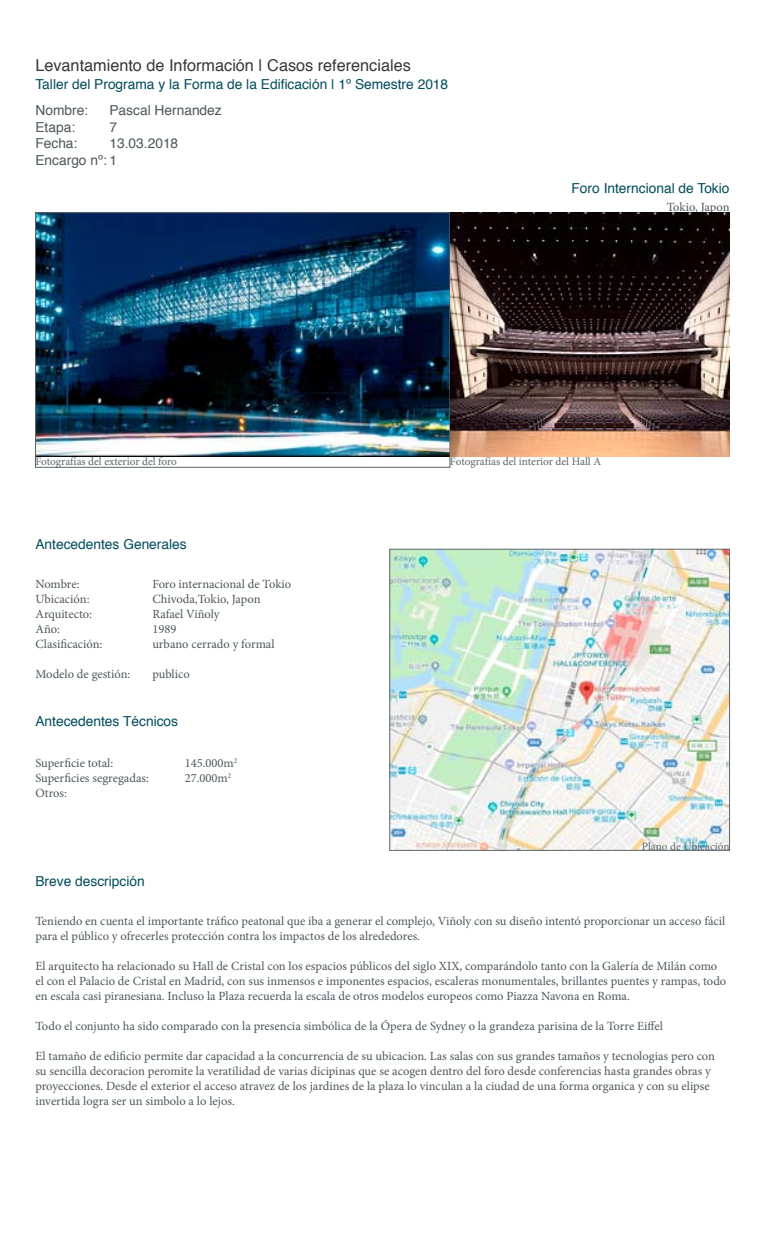
<style>
.page{position:relative;width:765px;height:1260px;background:#fff}
.page>*{position:absolute;margin:0;border:0;box-sizing:border-box;transform-origin:0 0}
.t1{font:16.25px "Helvetica";color:#373738}
.t2{font:13.75px "Helvetica";color:#004c5b}
.t3{font:13.75px/16.5px "Helvetica";color:#4d575c}
.t4{font:12.5px/15px "Minion Pro";color:#4d575c}
.t5{font:11.25px "Minion Pro";color:#5b666b}
</style>
<div class="page">
<img style="left:392px;top:551px;width:336px;height:297px">
<div style="left:390px;top:549px;width:340px;height:301px;border:1px solid #5b666b"></div>
<img style="left:37px;top:213px;width:693px;height:243px">
<div style="left:35px;top:213px;width:415px;height:254px;border:1px solid #5b666b"></div>
<h1 class="t1" style="left:35px;top:53px;width:377px">Levantamiento de Información | Casos referenciales</h1>
<p class="t2" style="left:35px;top:73px;width:414px">Taller del Programa y la Forma de la Edificación | 1º Semestre 2018</p>
<p class="t3" style="left:35px;top:103px;width:54px">Nombre:<br>Etapa:<br>Fecha:</p>
<p class="t3" style="left:109px;top:103px;width:114px">Pascal Hernandez</p>
<p class="t3" style="left:109px;top:119px;width:9px">7</p>
<p class="t3" style="left:109px;top:136px;width:70px">13.03.2018</p>
<p class="t3" style="left:35px;top:152px;width:83px">Encargo nº: 1</p>
<p class="t2" style="left:572px;top:178px;width:159px">Foro Interncional de Tokio</p>
<p class="t4" style="left:667px;top:199px;width:64px">Tokio, Japon</p>
<p class="t5" style="left:35px;top:453px;width:143px">Fotografías del exterior del foro</p>
<p class="t5" style="left:450px;top:453px;width:153px">Fotografías del interior del Hall A</p>
<p class="t2" style="left:35px;top:534px;width:153px">Antecedentes Generales</p>
<p class="t4" style="left:35px;top:576px;width:69px">Nombre:<br>Ubicación:<br>Arquitecto:<br>Año:<br>Clasificación:</p>
<p class="t4" style="left:35px;top:666px;width:97px">Modelo de gestión:</p>
<p class="t4" style="left:152px;top:576px;width:141px">Foro internacional de Tokio<br>Chivoda,Tokio, Japon<br>Rafael Viñoly<br>1989<br>urbano cerrado y formal</p>
<p class="t4" style="left:152px;top:666px;width:39px">publico</p>
<p class="t2" style="left:35px;top:711px;width:144px">Antecedentes Técnicos</p>
<p class="t4" style="left:35px;top:756px;width:115px">Superficie total:<br>Superficies segregadas:<br>Otros:</p>
<p class="t4" style="left:185px;top:756px;width:54px">145.000m<sup>2<br></sup>27.000m<sup>2</sup></p>
<p class="t2" style="left:35px;top:870px;width:111px">Breve descripción</p>
<p class="t5" style="left:642px;top:839px;width:89px">Plano de Ubicación</p>
<p class="t4" style="left:35px;top:914px;width:692px">Teniendo en cuenta el importante tráfico peatonal que iba a generar el complejo, Viñoly con su diseño intentó proporcionar un acceso fácil para el público y ofrecerles protección contra los impactos de los alrededores.</p>
<p class="t4" style="left:35px;top:959px;width:692px">El arquitecto ha relacionado su Hall de Cristal con los espacios públicos del siglo XIX, comparándolo tanto con la Galería de Milán como el con el Palacio de Cristal en Madrid, con sus inmensos e imponentes espacios, escaleras monumentales, brillantes puentes y rampas, todo en escala casi piranesiana. Incluso la Plaza recuerda la escala de otros modelos europeos como Piazza Navona en Roma.</p>
<p class="t4" style="left:35px;top:1019px;width:629px">Todo el conjunto ha sido comparado con la presencia simbólica de la Ópera de Sydney o la grandeza parisina de la Torre Eiffel</p>
<p class="t4" style="left:35px;top:1049px;width:681px">El tamaño de edificio permite dar capacidad a la concurrencia de su ubicacion. Las salas con sus grandes tamaños y tecnologias pero con su sencilla decoracion peromite la veratilidad de varias dicipinas que se acogen dentro del foro desde conferencias hasta grandes obras y proyecciones. Desde el exterior el acceso atravez de los jardines de la plaza lo vinculan a la ciudad de una forma organica y con su elipse invertida logra ser un simbolo a lo lejos.</p>
</div>
